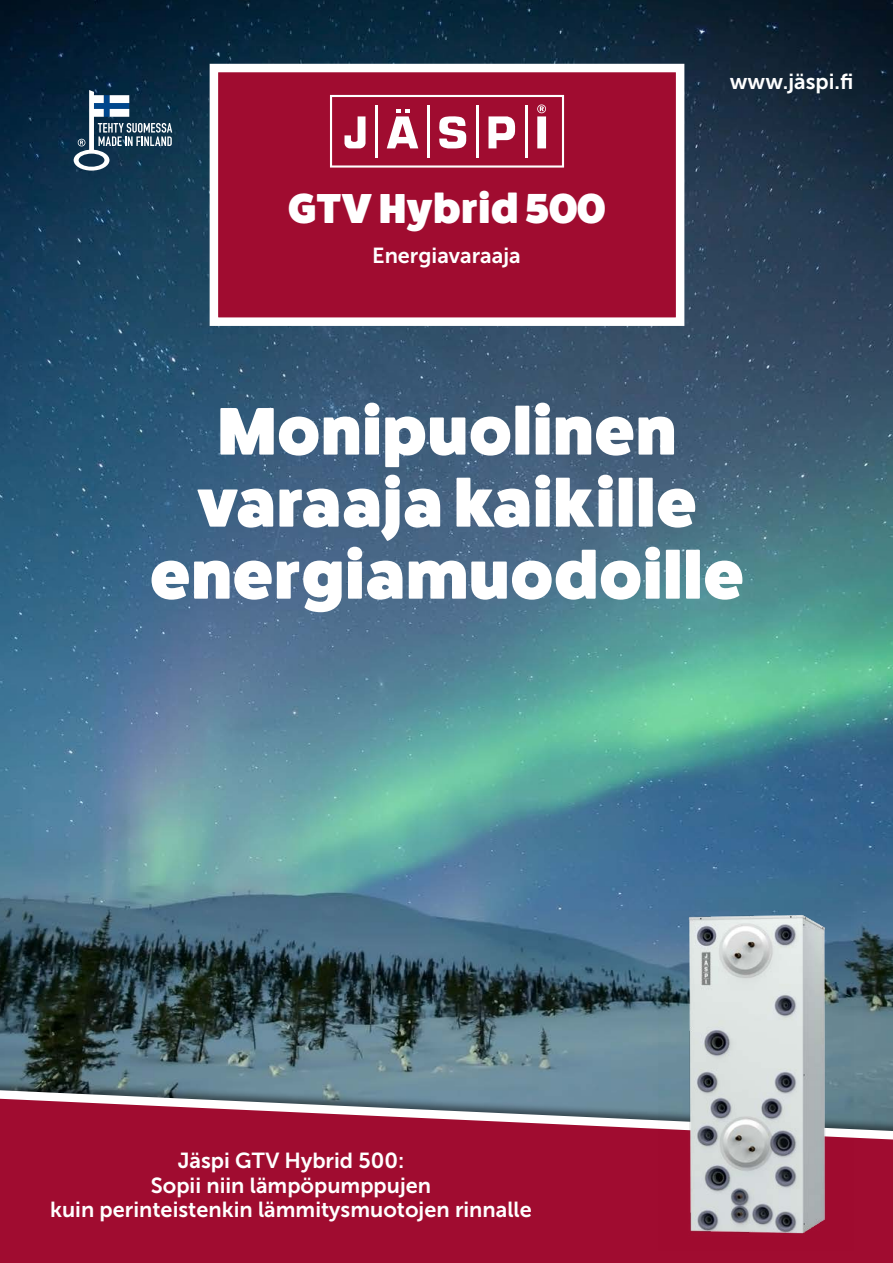
<style>
.page{position:relative;width:893px;height:1263px;background:#fff}
.page>*{position:absolute;margin:0;border:0;box-sizing:border-box;transform-origin:0 0}
.t1{font:800 67.5px/72px "Fat Frank";letter-spacing:.02em;color:#fff;text-align:center}
.t2{font:800 42px "Fat Frank";letter-spacing:.02em;color:#fff}
.t3{font:21.6px/24.6px "Museo Sans 700";color:#fff;text-align:center}
</style>
<div class="page">
<img style="left:0;top:0;width:893px;height:1078px">
<div style="left:0;top:1078px;width:893px;height:185px;background:#000;opacity:.5"></div>
<svg style="left:0;top:1085px;width:893px;height:178px;background:#9c2444"></svg>
<div style="left:210px;top:64px;width:474px;height:262px;background:#a00c30;border:9px solid #fff"></div>
<svg style="left:330px;top:95px;width:234px;height:73px"></svg>
<svg style="left:74px;top:90px;width:98px;height:81px;background:#405e73"></svg>
<img style="left:659px;top:901px;width:194px;height:350px">
<h2 class="t2" style="left:288px;top:185px;width:318px">GTV Hybrid 500</h2>
<p class="t3" style="left:372px;top:243px;width:150px">Energiavaraaja</p>
<p class="t3" style="left:730px;top:69px;width:125px">www.jäspi.fi</p>
<h1 class="t1" style="left:150px;top:396px;width:595px">Monipuolinen varaaja kaikille energiamuodoille</h1>
<p class="t3" style="left:50px;top:1148px;width:483px">Jäspi GTV Hybrid 500:<br>Sopii niin lämpöpumppujen<br>kuin perinteistenkin lämmitysmuotojen rinnalle</p>
</div>
